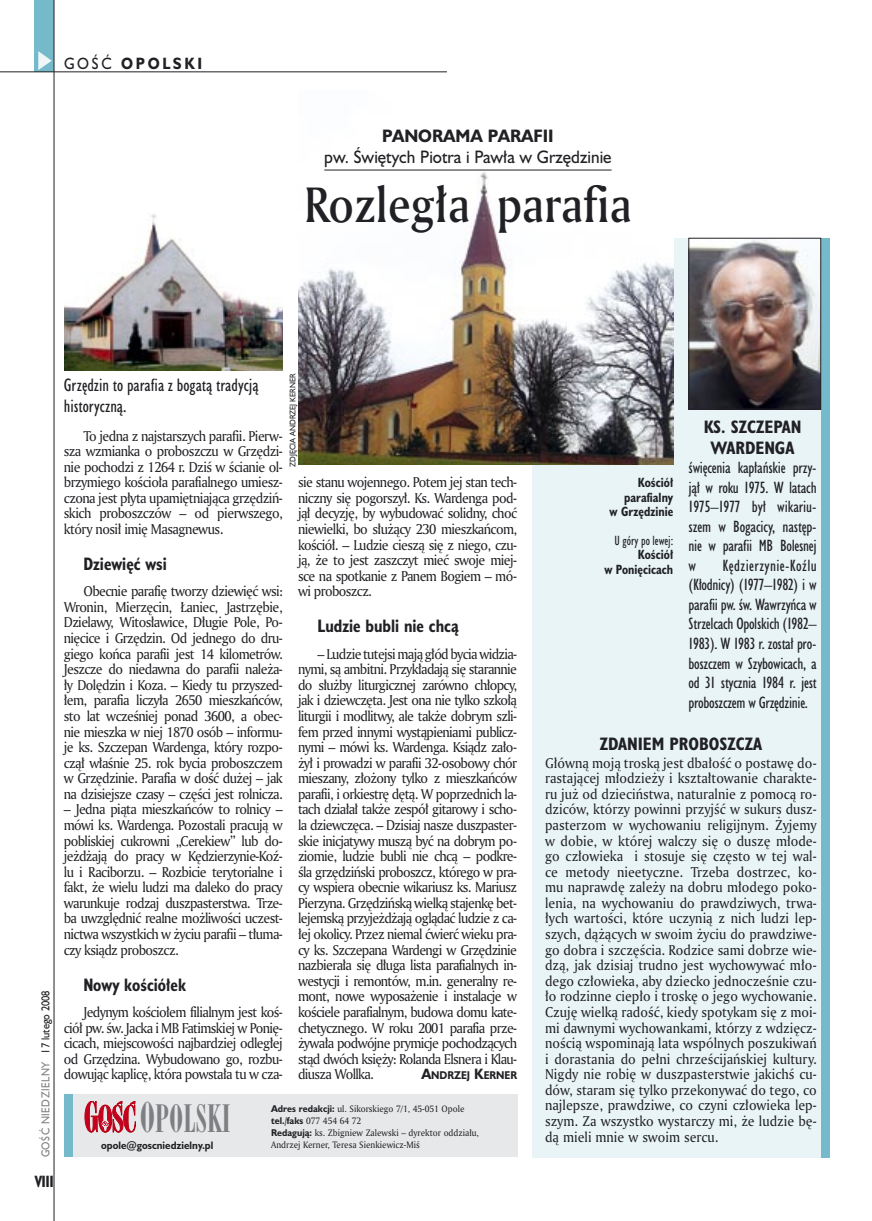
<style>
.page{position:relative;width:872px;height:1221px;background:#fff}
.page>*{position:absolute;margin:0;border:0;box-sizing:border-box;transform-origin:0 0}
._05a_tytyl_AmMd_32_pt{font:48px "Amerigo Md PL";color:#212125;scale:.9 1}
._05a_tytyl_AmMd_48_pt{font:36.45px "Modern 735 PL";letter-spacing:.01em;color:#7f7f83;scale:.9 1}
._04-3_nadtytul_lokal{font:16.5px/21px "Humanst 521 PL";color:#212125;text-align:center;scale:.94 1}
._06-4_lead_lokal_HuCn_11_pt{font:16.5px/21px "Humanst 521 Cn PL";color:#212125}
._04_srodtytul_HuCB_11_pt{font:700 16.5px "Humanst 521 Cn PL";color:#212125;scale:.94 1}
._04-2_tytul_ramki{font:700 16.5px/21px "Humanst 521 Cn PL";color:#212125;text-align:center}
._03-2_body_do_ramki{font:15px/19.5px "Humanst 521 Cn PL";letter-spacing:-.02em;color:#212125;text-align:justify}
.t1{font:700 15px "Humanst 521 PL";letter-spacing:.2em;color:#212125;scale:.9 1}
.t2{font:700 15px "Humanst 521 Cn PL";color:#212125;scale:.94 1}
._01_body_tekst{font:13.8px/15.6px "Amerigo PL";letter-spacing:-.045em;color:#212125;text-align:justify;scale:.94 1}
._03-4_body_liturgii{font:13.8px/15.6px "Amerigo PL";color:#212125;text-align:justify;scale:.94 1}
._09_podpis_zdjecia_HuCnB{font:700 12.3px/14.4px "Humanst 521 Cn PL";color:#212125;text-align:right;scale:.94 1}
.t3{font:10.5px "Humanst 521 PL";letter-spacing:.05em;color:#7f7f83;scale:.9 1}
._01_body_tekst-2{font:700 10.35px "Humanst 521 PL";color:#212125;scale:.9 1}
._20a_stopka_adres{font:700 9.9px "Humanst 521 PL";color:#212125;scale:.94 1}
._20b_stopka_dzial{font:9px "Amerigo PL";color:#212125;scale:.94 1}
._09a_autor_zdjecia_Hu_5_pt{font:7.5px "Humanst 521 PL";color:#212125;scale:.94 1}
.s1{font-weight:400}
.s2{font-weight:700}
.s3{color:#212125}
.s4{font-size:13.8px}
.s5{font-size:39.45px}
.s6{font-family:"Humanst 521 PL";font-weight:700}
</style>
<div class="page">
<div style="left:35px;top:0;width:19px;height:72px;background:#75baca"></div>
<svg style="left:38px;top:51px;width:14px;height:19px"></svg>
<hr style="left:54px;top:0;width:1px;height:1220px;background:#212125">
<div style="left:64px;top:1094px;width:453px;height:62px;background:#e7e8e9"></div>
<div style="left:64px;top:1094px;width:8px;height:62px;background:#75baca"></div>
<svg style="left:85px;top:1101px;width:51px;height:31px"></svg>
<div style="left:532px;top:238px;width:297px;height:918px;background:#e9f4f6"></div>
<div style="left:821px;top:238px;width:8px;height:918px;background:#75baca"></div>
<img style="left:690px;top:240px;width:129px;height:167px">
<div style="left:688px;top:238px;width:133px;height:171px;border:1px solid #212125"></div>
<img style="left:298px;top:169px;width:375px;height:296px">
<img style="left:64px;top:214px;width:218px;height:156px">
<hr style="left:0;top:72px;width:447px;height:1px;background:#212125">
<hr style="left:324px;top:170px;width:287px;height:1px;background:#212125">
<p class="t1" style="left:64px;top:53px;width:155px"><span class="s1">GOŚĆ</span> OPOLSKI</p>
<p class="_04-3_nadtytul_lokal" style="left:324px;top:125px;width:307px"><span class="s2">PANORAMA PARAFII<br></span>pw. Świętych Piotra i Pawła w Grzędzinie</p>
<p class="_05a_tytyl_AmMd_32_pt" style="left:304px;top:172px;width:366px">Rozległa parafia</p>
<p class="t3" style="left:38px;top:1157px;width:187px;rotate:-90deg">GOŚĆ NIEDZIELNY <span class="s3">17 lutego 2008</span></p>
<p class="t2" style="left:35px;top:1170px;width:22px">VIII</p>
<p class="_09a_autor_zdjecia_Hu_5_pt" style="left:287px;top:467px;width:101px;rotate:-90deg">ZDJĘCIA ANDRZEJ KERNER</p>
<p class="_06-4_lead_lokal_HuCn_11_pt" style="left:64px;top:374px;width:196px">Grzędzin to parafia z bogatą tradycją historyczną.</p>
<p class="_01_body_tekst" style="left:64px;top:427px;width:235px;text-indent:20px">To jedna z najstarszych parafii. Pierw&shy;sza wzmianka o proboszczu w Grzędzi&shy;nie pochodzi z 1264 r. Dziś w ścianie ol&shy;brzymiego kościoła parafialnego umiesz&shy;czona jest płyta upamiętniająca grzędziń&shy;skich proboszczów – od pierwszego, który nosił imię Masagnewus.</p>
<p class="_04_srodtytul_HuCB_11_pt" style="left:83px;top:552px;width:90px">Dziewięć wsi</p>
<p class="_01_body_tekst" style="left:64px;top:583px;width:234px;text-indent:20px">Obecnie parafię tworzy dziewięć wsi:<br>Wronin, Mierzęcin, Łaniec, Jastrzębie, Dzielawy, Witosławice, Długie Pole, Po&shy;nięcice i Grzędzin. Od jednego do dru&shy;giego końca parafii jest 14 kilometrów.<br>Jeszcze do niedawna do parafii należa&shy;ły Dolędzin i Koza. – Kiedy tu przyszed&shy;łem, parafia liczyła 2650 mieszkańców, sto lat wcześniej ponad 3600, a obec&shy;nie mieszka w niej 1870 osób – informu&shy;je ks. Szczepan Wardenga, który rozpo&shy;czął właśnie 25. rok bycia proboszczem w Grzędzinie. Parafia w dość dużej – jak na dzisiejsze czasy – części jest rolnicza.</p>
<p class="_01_body_tekst" style="left:64px;top:801px;width:234px">– Jedna piąta mieszkańców to rolnicy – mówi ks. Wardenga. Pozostali pracują w pobliskiej cukrowni „Cerekiew” lub do&shy;jeżdżają do pracy w Kędzierzynie-Koź&shy;lu i Raciborzu. – Rozbicie terytorialne i fakt, że wielu ludzi ma daleko do pracy warunkuje rodzaj duszpasterstwa. Trze&shy;ba uwzględnić realne możliwości uczest&shy;nictwa wszystkich w życiu parafii – tłuma&shy;czy ksiądz proboszcz.</p>
<p class="_04_srodtytul_HuCB_11_pt" style="left:83px;top:973px;width:111px">Nowy kościółek</p>
<p class="_01_body_tekst" style="left:64px;top:1003px;width:234px;text-indent:20px">Jedynym kościołem filialnym jest koś&shy;ciół pw. św. Jacka i MB Fatimskiej w Ponię&shy;cicach, miejscowości najbardziej odległej od Grzędzina. Wybudowano go, rozbu&shy;dowując kaplicę, która powstała tu w cza-</p>
<p class="_01_body_tekst" style="left:298px;top:474px;width:234px">sie stanu wojennego. Potem jej stan tech&shy;niczny się pogorszył. Ks. Wardenga pod&shy;jął decyzję, by wybudować solidny, choć niewielki, bo służący 230 mieszkańcom, kościół. – Ludzie cieszą się z niego, czu&shy;ją, że to jest zaszczyt mieć swoje miej&shy;sce na spotkanie z Panem Bogiem – mó&shy;wi proboszcz.</p>
<p class="_04_srodtytul_HuCB_11_pt" style="left:318px;top:614px;width:152px">Ludzie bubli nie chcą</p>
<p class="_01_body_tekst" style="left:298px;top:645px;width:234px;text-indent:20px">– Ludzie tutejsi mają głód bycia widzia&shy;nymi, są ambitni. Przykładają się starannie do służby liturgicznej zarówno chłopcy, jak i dziewczęta. Jest ona nie tylko szkołą liturgii i modlitwy, ale także dobrym szli&shy;fem przed innymi wystąpieniami publicz&shy;nymi – mówi ks. Wardenga. Ksiądz zało&shy;żył i prowadzi w parafii 32-osobowy chór mieszany, złożony tylko z mieszkańców parafii, i orkiestrę dętą. W poprzednich la&shy;tach działał także zespół gitarowy i scho&shy;la dziewczęca. – Dzisiaj nasze duszpaster&shy;skie inicjatywy muszą być na dobrym po&shy;ziomie, ludzie bubli nie chcą – podkre&shy;śla grzędziński proboszcz, którego w pra&shy;cy wspiera obecnie wikariusz ks. Mariusz Pierzyna. Grzędzińską wielką stajenkę bet&shy;lejemską przyjeżdżają oglądać ludzie z ca&shy;łej okolicy. Przez niemal ćwierć wieku pra&shy;cy ks. Szczepana Wardengi w Grzędzinie nazbierała się długa lista parafialnych in&shy;westycji i remontów, m.in. generalny re&shy;mont, nowe wyposażenie i instalacje w kościele parafialnym, budowa domu kate&shy;chetycznego. W roku 2001 parafia prze&shy;żywała podwójne prymicje pochodzących stąd dwóch księży: Rolanda Elsnera i Klau&shy;diusza Wollka.</p>
<p class="_01_body_tekst-2" style="left:421px;top:1068px;width:108px"><span class="s4">A</span>NDRZEJ <span class="s4">K</span>ERNER</p>
<p class="_05a_tytyl_AmMd_48_pt" style="left:140px;top:1096px;width:102px"><span class="s5">O</span>POLSKI</p>
<p class="_20b_stopka_dzial" style="left:271px;top:1102px;width:207px"><span class="s6">Adres redakcji:</span> ul. Sikorskiego 7/1, 45-051 Opole</p>
<p class="_20b_stopka_dzial" style="left:271px;top:1114px;width:97px"><span class="s6">tel.</span><span class="s2">/</span><span class="s6">faks</span> 077 454 64 72</p>
<p class="_20b_stopka_dzial" style="left:271px;top:1126px;width:222px"><span class="s6">Redagują:</span> ks. Zbigniew Zalewski – dyrektor oddziału,</p>
<p class="_20b_stopka_dzial" style="left:271px;top:1138px;width:160px">Andrzej Kerner, Teresa Sienkiewicz-Miś</p>
<p class="_20a_stopka_adres" style="left:101px;top:1137px;width:121px">opole@goscniedzielny.pl</p>
<p class="_09_podpis_zdjecia_HuCnB" style="left:624px;top:475px;width:54px">Kościół parafialny</p>
<p class="_09_podpis_zdjecia_HuCnB" style="left:609px;top:504px;width:69px">w Grzędzinie</p>
<p class="_09_podpis_zdjecia_HuCnB" style="left:604px;top:533px;width:75px"><span class="s1">U góry po lewej:<br></span>Kościół<br>w Ponięcicach</p>
<p class="_04-2_tytul_ramki" style="left:704px;top:416px;width:99px">KS. SZCZEPAN<br>WARDENGA</p>
<p class="_03-2_body_do_ramki" style="left:688px;top:458px;width:130px">święcenia kapłańskie przy&shy;jął w roku 1975. W latach 1975–1977 był wikariu&shy;szem w Bogacicy, następ&shy;nie w parafii MB Bolesnej w</p>
<p class="_03-2_body_do_ramki" style="left:688px;top:555px;width:130px;text-indent:34px">Kędzierzynie-Koźlu (Kłodnicy) (1977–1982) i w parafii pw. św. Wawrzyńca w Strzelcach Opolskich (1982– 1983). W 1983 r. został pro&shy;boszczem w Szybowicach, a od 31 stycznia 1984 r. jest proboszczem w Grzędzinie.</p>
<p class="_04-2_tytul_ramki" style="left:600px;top:732px;width:164px">ZDANIEM PROBOSZCZA</p>
<p class="_03-4_body_liturgii" style="left:545px;top:754px;width:290px">Główną moją troską jest dbałość o postawę do&shy;rastającej młodzieży i kształtowanie charakte&shy;ru już od dzieciństwa, naturalnie z pomocą ro&shy;dziców, którzy powinni przyjść w sukurs dusz&shy;pasterzom w wychowaniu religijnym. Żyjemy w dobie, w której walczy się o duszę młode&shy;go człowieka i stosuje się często w tej wal&shy;ce metody nieetyczne. Trzeba dostrzec, ko&shy;mu naprawdę zależy na dobru młodego poko&shy;lenia, na wychowaniu do prawdziwych, trwa&shy;łych wartości, które uczynią z nich ludzi lep&shy;szych, dążących w swoim życiu do prawdziwe&shy;go dobra i szczęścia. Rodzice sami dobrze wie&shy;dzą, jak dzisiaj trudno jest wychowywać mło&shy;dego człowieka, aby dziecko jednocześnie czu&shy;ło rodzinne ciepło i troskę o jego wychowanie.<br>Czuję wielką radość, kiedy spotykam się z moi&shy;mi dawnymi wychowankami, którzy z wdzięcz&shy;nością wspominają lata wspólnych poszukiwań i dorastania do pełni chrześcijańskiej kultury.<br>Nigdy nie robię w duszpasterstwie jakichś cu&shy;dów, staram się tylko przekonywać do tego, co najlepsze, prawdziwe, co czyni człowieka lep&shy;szym. Za wszystko wystarczy mi, że ludzie bę&shy;dą mieli mnie w swoim sercu.</p>
</div>
